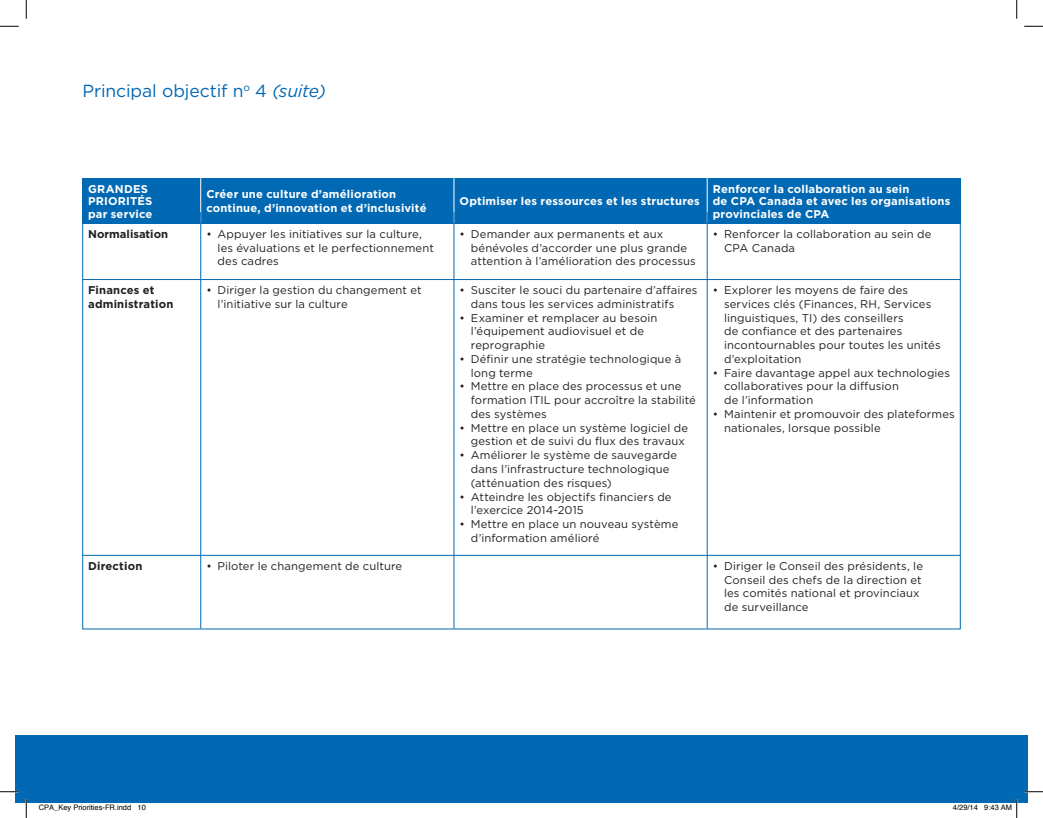
<style>
.page{position:relative;width:1043px;height:818px;background:#fff}
.page>*{position:absolute;margin:0;border:0;box-sizing:border-box;transform-origin:0 0}
.t1{font:17.5px "Gotham";letter-spacing:-.005em;color:#0168b3}
.t2{font:11.25px/13.8px "Gotham";letter-spacing:.01em;color:#231f20}
.t3{font:700 11.25px/12.5px "Gotham";letter-spacing:.015em;color:#fff}
.t4{font:700 11.25px/13.8px "Gotham";letter-spacing:.015em;color:#231f20}
.t5{font:7.5px "Helvetica";color:#000}
.s1{font-style:italic}
</style>
<div class="page">
<div style="left:15px;top:735px;width:1013px;height:67px;background:#0168b3"></div>
<div style="left:454px;top:178px;width:253px;height:45px;background:#0168b3"></div>
<div style="left:201px;top:178px;width:253px;height:45px;background:#0168b3"></div>
<div style="left:707px;top:178px;width:253px;height:45px;background:#0168b3"></div>
<div style="left:82px;top:178px;width:119px;height:45px;background:#0168b3"></div>
<hr style="left:200px;top:178px;width:1px;height:45px;background:#fff">
<hr style="left:454px;top:178px;width:1px;height:45px;background:#fff">
<hr style="left:707px;top:178px;width:1px;height:45px;background:#fff">
<hr style="left:82px;top:279px;width:878px;height:1px;background:#0168b3">
<hr style="left:82px;top:555px;width:878px;height:1px;background:#0168b3">
<hr style="left:200px;top:212px;width:1px;height:416px;background:#0168b3">
<hr style="left:454px;top:212px;width:1px;height:416px;background:#0168b3">
<hr style="left:707px;top:212px;width:1px;height:416px;background:#0168b3">
<svg style="left:0;top:25px;width:19px;height:2px"></svg>
<svg style="left:1024px;top:25px;width:18px;height:2px"></svg>
<svg style="left:0;top:790px;width:19px;height:2px"></svg>
<svg style="left:1024px;top:790px;width:18px;height:2px"></svg>
<svg style="left:25px;top:0;width:2px;height:19px"></svg>
<svg style="left:25px;top:799px;width:2px;height:19px"></svg>
<svg style="left:1016px;top:0;width:1px;height:19px"></svg>
<svg style="left:952px;top:799px;width:65px;height:19px"></svg>
<h1 class="t1" style="left:82px;top:79px;width:245px">Principal objectif n<sup>o</sup> 4 <span class="s1">(suite)</span></h1>
<p class="t3" style="left:88px;top:182px;width:66px">GRANDES<br>PRIORITÉS par service</p>
<p class="t3" style="left:206px;top:187px;width:222px;line-height:13.8px">Créer une culture d’amélioration continue, d’innovation et d’inclusivité</p>
<p class="t3" style="left:712px;top:182px;width:239px">Renforcer la collaboration au sein<br>de CPA Canada et avec les organisations provinciales de CPA</p>
<p class="t3" style="left:459px;top:195px;width:242px">Optimiser les ressources et les structures</p>
<p class="t4" style="left:88px;top:227px;width:81px">Normalisation</p>
<p class="t2" style="left:218px;top:227px;width:218px;text-indent:-11px">• Appuyer les initiatives sur la culture, les évaluations et le perfectionnement des cadres</p>
<p class="t2" style="left:471px;top:227px;width:226px;text-indent:-11px">• Demander aux permanents et aux bénévoles d’accorder une plus grande attention à l’amélioration des processus</p>
<p class="t2" style="left:724px;top:227px;width:209px;text-indent:-11px">• Renforcer la collaboration au sein de<br>CPA Canada</p>
<p class="t4" style="left:88px;top:283px;width:87px">Finances et administration</p>
<p class="t2" style="left:218px;top:283px;width:205px;text-indent:-11px">• Diriger la gestion du changement et l’initiative sur la culture</p>
<p class="t2" style="left:471px;top:283px;width:228px;text-indent:-11px">• Susciter le souci du partenaire d’affaires dans tous les services administratifs</p>
<p class="t2" style="left:471px;top:310px;width:188px;text-indent:-11px">• Examiner et remplacer au besoin l’équipement audiovisuel et de reprographie</p>
<p class="t2" style="left:471px;top:352px;width:212px;text-indent:-11px">• Définir une stratégie technologique à long terme</p>
<p class="t2" style="left:471px;top:379px;width:226px;text-indent:-11px">• Mettre en place des processus et une formation ITIL pour accroître la stabilité des systèmes</p>
<p class="t2" style="left:459px;top:420px;width:230px;text-align:right">• Mettre en place un système logiciel de gestion et de suivi du flux des travaux</p>
<p class="t2" style="left:471px;top:448px;width:208px;text-indent:-11px">• Améliorer le système de sauvegarde dans l’infrastructure technologique (atténuation des risques)</p>
<p class="t2" style="left:471px;top:489px;width:202px;text-indent:-11px">• Atteindre les objectifs financiers de l’exercice 2014-2015</p>
<p class="t2" style="left:471px;top:517px;width:209px;text-indent:-11px">• Mettre en place un nouveau système d’information amélioré</p>
<p class="t2" style="left:724px;top:283px;width:218px;text-indent:-11px">• Explorer les moyens de faire des services clés (Finances, RH, Services linguistiques, TI) des conseillers<br>de confiance et des partenaires incontournables pour toutes les unités d’exploitation</p>
<p class="t2" style="left:724px;top:365px;width:227px;text-indent:-11px">• Faire davantage appel aux technologies collaboratives pour la diffusion<br>de l’information</p>
<p class="t2" style="left:724px;top:407px;width:232px;text-indent:-11px">• Maintenir et promouvoir des plateformes nationales, lorsque possible</p>
<p class="t4" style="left:88px;top:559px;width:56px">Direction</p>
<p class="t2" style="left:206px;top:559px;width:197px">• Piloter le changement de culture</p>
<p class="t2" style="left:724px;top:558px;width:200px;text-indent:-11px">• Diriger le Conseil des présidents, le<br>Conseil des chefs de la direction et les comités national et provinciaux de surveillance</p>
<p class="t5" style="left:39px;top:802px;width:109px">CPA_Key Priorities-FR.indd 10</p>
<p class="t5" style="left:952px;top:802px;width:61px">4/29/14 9:43 AM</p>
</div>
